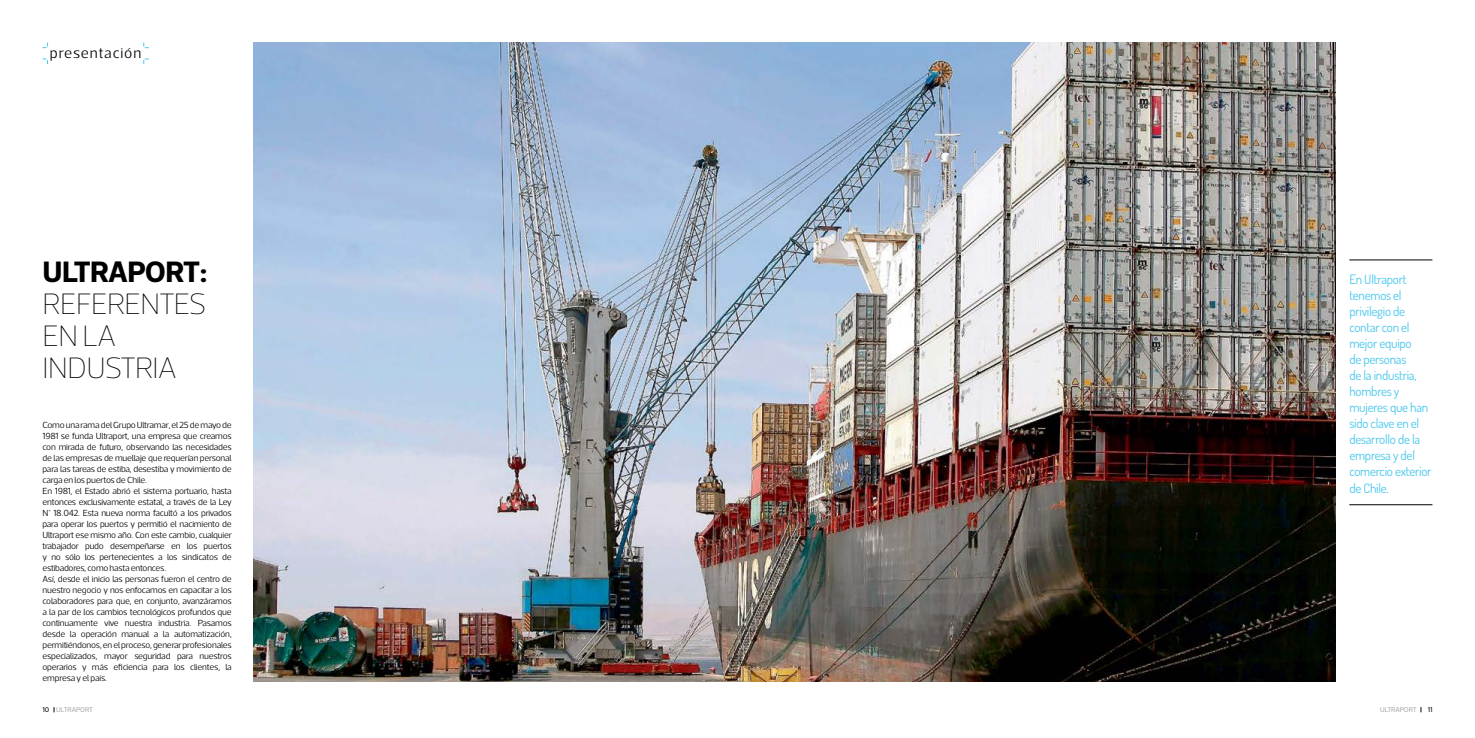
<style>
.page{position:relative;width:1475px;height:738px;background:#fff}
.page>*{position:absolute;margin:0;border:0;box-sizing:border-box;transform-origin:0 0}
.t1{font:100 30px/32px "Acto";letter-spacing:-.02em;color:#000}
.t2{font:700 30px "Acto";letter-spacing:-.025em;color:#000}
.t3{font:300 15px "Acto";letter-spacing:.055em;color:#000}
.t4{font:13px/16px "Dosis";letter-spacing:-.02em;color:#48c7ed}
.t5{font:300 9px/11px "Acto";letter-spacing:-.02em;color:#000}
.t6{font:300 7px "Acto";letter-spacing:-.01em;color:#939598}
.t7{font:7px "Acto";color:#000}
.s1{font-weight:400;color:#000}
</style>
<div class="page">
<img style="left:253px;top:43px;width:1081px;height:637px">
<hr style="left:1349px;top:259px;width:82px;height:1px;background:#000">
<hr style="left:1349px;top:504px;width:82px;height:1px;background:#000">
<svg style="left:143px;top:58px;width:6px;height:6px"></svg>
<svg style="left:43px;top:58px;width:5px;height:6px"></svg>
<svg style="left:143px;top:43px;width:6px;height:5px"></svg>
<h2 class="t3" style="left:50px;top:45px;width:93px">presentación</h2>
<h1 class="t2" style="left:43px;top:253px;width:166px">ULTRAPORT:</h1>
<h1 class="t1" style="left:43px;top:287px;width:165px">REFERENTES<br>EN LA<br>INDUSTRIA</h1>
<p class="t5" style="left:43px;top:419px;width:191px">Como una rama del Grupo Ultramar, el 25 de mayo de 1981 se funda Ultraport, una empresa que creamos con mirada de futuro, observando las necesidades de las empresas de muellaje que requerían personal para las tareas de estiba, desestiba y movimiento de carga en los puertos de Chile.<br>En 1981, el Estado abrió el sistema portuario, hasta entonces exclusivamente estatal, a través de la Ley N° 18.042. Esta nueva norma facultó a los privados para operar los puertos y permitió el nacimiento de Ultraport ese mismo año. Con este cambio, cualquier trabajador pudo desempeñarse en los puertos y no sólo los pertenecientes a los sindicatos de estibadores, como hasta entonces.<br>Así, desde el inicio las personas fueron el centro de nuestro negocio y nos enfocamos en capacitar a los colaboradores para que, en conjunto, avanzáramos a la par de los cambios tecnológicos profundos que continuamente vive nuestra industria. Pasamos desde la operación manual a la automatización, permitiéndonos, en el proceso, generar profesionales especializados, mayor seguridad para nuestros operarios y más eficiencia para los clientes, la empresa y el país.</p>
<h3 class="t4" style="left:1349px;top:271px;width:84px">En Ultraport tenemos el privilegio de contar con el mejor equipo<br>de personas<br>de la industria, hombres y mujeres que han sido clave en el desarrollo de la empresa y del comercio exterior de Chile.</h3>
<p class="t6" style="left:43px;top:705px;width:52px"><span class="s1">10</span> ULTRAPORT</p>
<p class="t6" style="left:1379px;top:705px;width:38px">ULTRAPORT</p>
<p class="t7" style="left:1427px;top:705px;width:6px">11</p>
</div>
